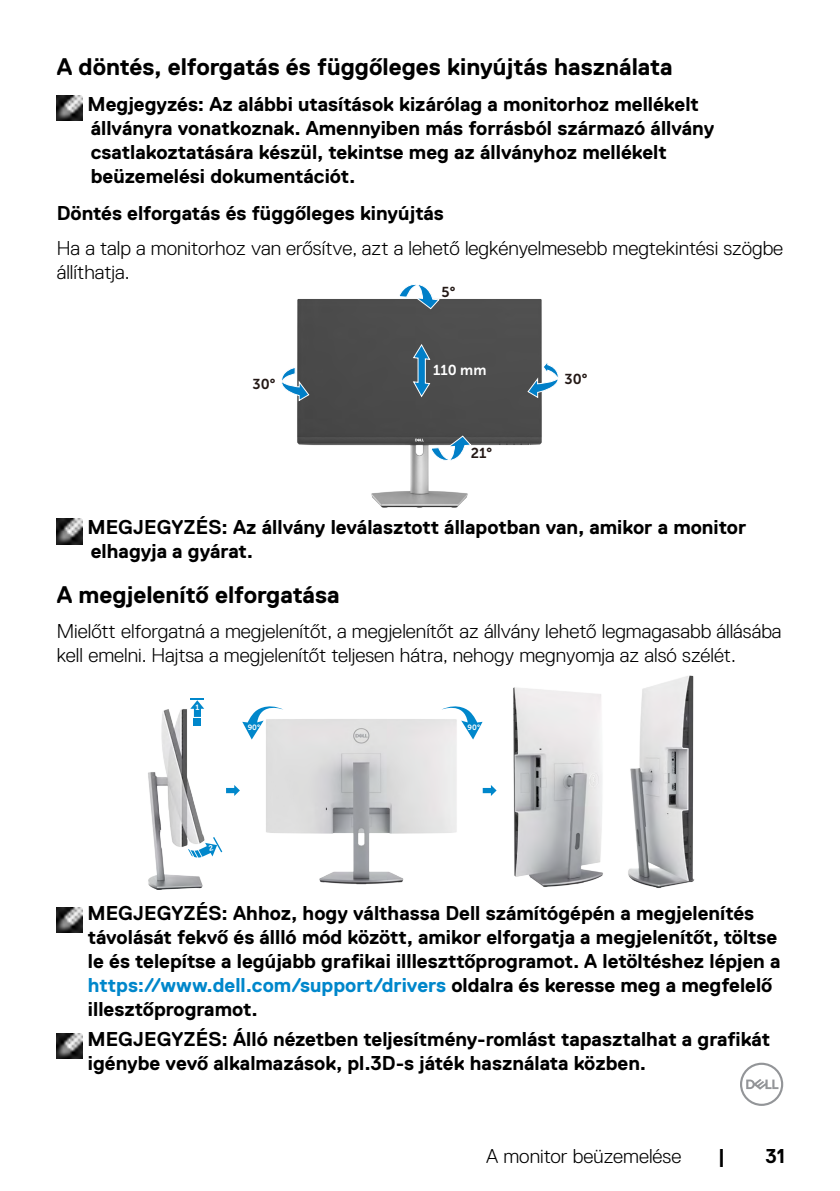
<style>
.page{position:relative;width:840px;height:1191px;background:#fff}
.page>*{position:absolute;margin:0;border:0;box-sizing:border-box;transform-origin:0 0}
.t1{font:700 24px "Dell Replica";color:#000}
.t2{font:700 20px/24px "Dell Replica";color:#000}
.t3{font:300 20px/24px "Dell Replica";color:#000}
.t4{font:14.4px "Museo Sans For Dell 700";color:#231815}
.t5{font:14.4px "Museo Sans For Dell 700";color:#fff}
.t6{font:7.6px "Museo Sans For Dell 700";color:#fff}
.s1{color:#0087cb}
</style>
<div class="page">
<svg style="left:740px;top:1062px;width:42px;height:44px"></svg>
<img style="left:57px;top:95px;width:25px;height:26px">
<img style="left:297px;top:299px;width:245px;height:209px">
<svg style="left:398px;top:284px;width:42px;height:25px"></svg>
<svg style="left:527px;top:320px;width:32px;height:78px"></svg>
<svg style="left:430px;top:435px;width:41px;height:28px"></svg>
<svg style="left:281px;top:323px;width:28px;height:78px"></svg>
<svg style="left:412px;top:344px;width:18px;height:53px"></svg>
<img style="left:57px;top:518px;width:25px;height:26px">
<img style="left:148px;top:709px;width:56px;height:180px">
<svg style="left:190px;top:698px;width:14px;height:27px"></svg>
<svg style="left:242px;top:706px;width:41px;height:33px"></svg>
<svg style="left:442px;top:706px;width:40px;height:33px"></svg>
<svg style="left:226px;top:785px;width:14px;height:11px"></svg>
<svg style="left:482px;top:785px;width:14px;height:11px"></svg>
<img style="left:513px;top:687px;width:90px;height:200px">
<img style="left:628px;top:675px;width:67px;height:213px">
<img style="left:264px;top:716px;width:195px;height:169px">
<img style="left:57px;top:907px;width:25px;height:25px">
<img style="left:57px;top:1033px;width:25px;height:25px">
<svg style="left:188px;top:837px;width:34px;height:20px"></svg>
<p class="t1" style="left:57px;top:54px;width:617px">A döntés, elforgatás és függőleges kinyújtás használata</p>
<p class="t2" style="left:87px;top:92px;width:628px">Megjegyzés: Az alábbi utasítások kizárólag a monitorhoz mellékelt állványra vonatkoznak. Amennyiben más forrásból származó állvány csatlakoztatására készül, tekintse meg az állványhoz mellékelt beüzemelési dokumentációt.</p>
<p class="t2" style="left:57px;top:201px;width:388px">Döntés elforgatás és függőleges kinyújtás</p>
<p class="t3" style="left:57px;top:236px;width:727px">Ha a talp a monitorhoz van erősítve, azt a lehető legkényelmesebb megtekintési szögbe állíthatja.</p>
<p class="t4" style="left:441px;top:284px;width:15px">5°</p>
<p class="t5" style="left:433px;top:362px;width:55px">110 mm</p>
<p class="t4" style="left:252px;top:375px;width:24px">30°</p>
<p class="t4" style="left:564px;top:371px;width:24px">30°</p>
<p class="t4" style="left:470px;top:445px;width:23px">21°</p>
<p class="t2" style="left:87px;top:515px;width:659px">MEGJEGYZÉS: Az állvány leválasztott állapotban van, amikor a monitor elhagyja a gyárat.</p>
<p class="t1" style="left:57px;top:581px;width:284px">A megjelenítő elforgatása</p>
<p class="t3" style="left:57px;top:619px;width:725px">Mielőtt elforgatná a megjelenítőt, a megjelenítőt az állvány lehető legmagasabb állásába kell emelni. Hajtsa a megjelenítőt teljesen hátra, nehogy megnyomja az alsó szélét.</p>
<p class="t6" style="left:195px;top:703px;width:5px">1</p>
<p class="t6" style="left:247px;top:723px;width:14px">90°</p>
<p class="t6" style="left:467px;top:722px;width:14px">90°</p>
<p class="t2" style="left:87px;top:901px;width:694px">MEGJEGYZÉS: Ahhoz, hogy válthassa Dell számítógépén a megjelenítés távolását fekvő és állló mód között, amikor elforgatja a megjelenítőt, töltse le és telepítse a legújabb grafikai illleszttőprogramot. A letöltéshez lépjen a <span class="s1">https://www.dell.com/support/drivers</span> oldalra és keresse meg a megfelelő illesztőprogramot.</p>
<p class="t2" style="left:87px;top:1027px;width:683px">MEGJEGYZÉS: Álló nézetben teljesítmény-romlást tapasztalhat a grafikát igénybe vevő alkalmazások, pl.3D-s játék használata közben.</p>
<p class="t3" style="left:486px;top:1143px;width:197px">A monitor beüzemelése</p>
<p class="t2" style="left:717px;top:1143px;width:9px">|</p>
<p class="t2" style="left:765px;top:1143px;width:21px">31</p>
</div>
